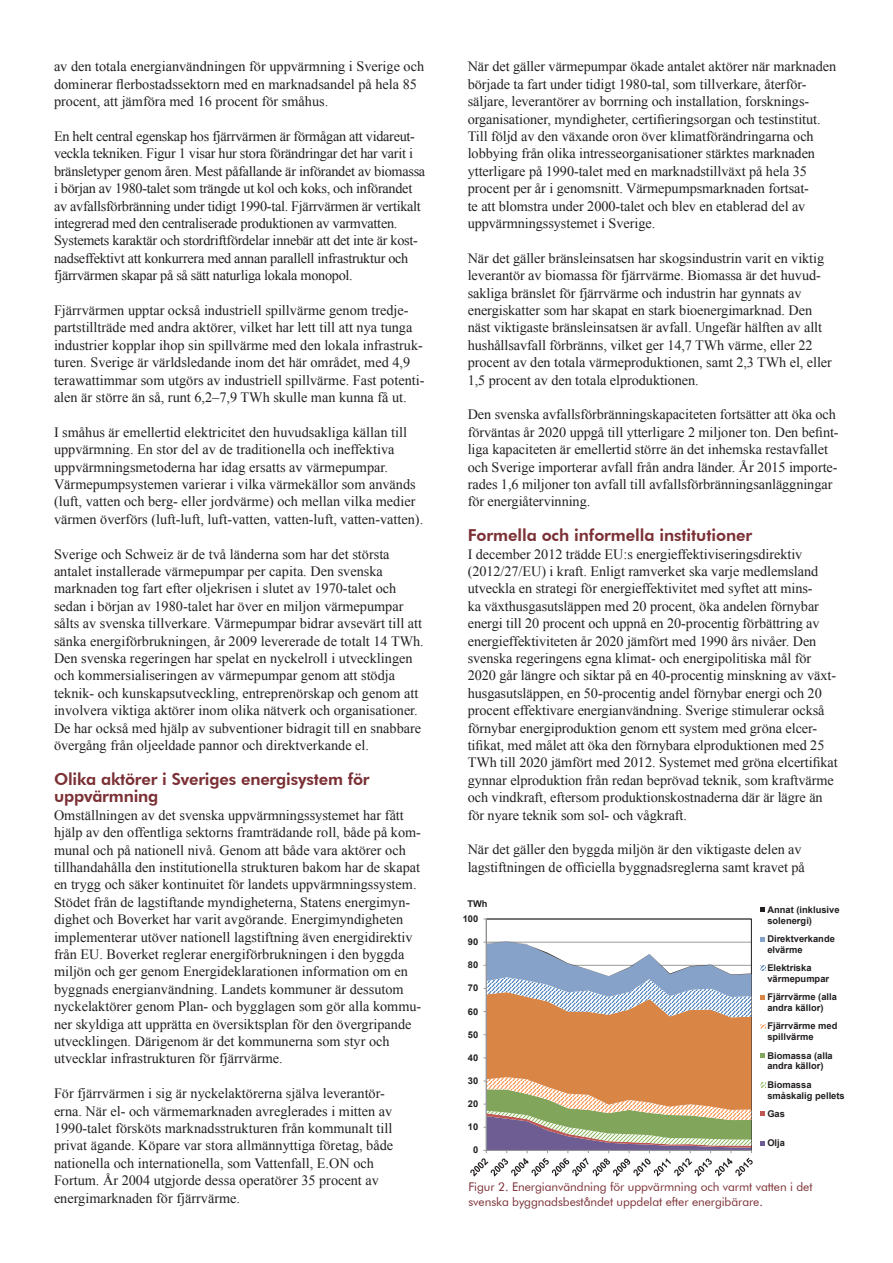
<style>
.page{position:relative;width:893px;height:1263px;background:#fff}
.page>*{position:absolute;margin:0;border:0;box-sizing:border-box;transform-origin:0 0}
.t1{font:800 16.5px/17.4px "Futura BT";letter-spacing:-.01em;color:#7b3035}
.t2{font:14.25px/17.4px "Times New Roman";letter-spacing:-.005em;color:#231f20}
.t3{font:12px/14.4px "Futura BT";letter-spacing:-.005em;color:#7b3035}
.t4{font:700 9.3px/10.8px "Arial";color:#231f20}
</style>
<div class="page">
<hr style="left:486px;top:919px;width:1px;height:231px;background:#989a9d">
<svg style="left:470px;top:942px;width:283px;height:234px"></svg>
<svg style="left:760px;top:907px;width:5px;height:5px"></svg>
<svg style="left:760px;top:937px;width:5px;height:4px"></svg>
<svg style="left:760px;top:966px;width:5px;height:4px"></svg>
<svg style="left:760px;top:995px;width:5px;height:5px"></svg>
<svg style="left:760px;top:1024px;width:5px;height:5px"></svg>
<svg style="left:760px;top:1053px;width:5px;height:5px"></svg>
<svg style="left:760px;top:1082px;width:5px;height:5px"></svg>
<svg style="left:760px;top:1111px;width:5px;height:5px"></svg>
<svg style="left:760px;top:1141px;width:5px;height:4px"></svg>
<p class="t2" style="left:54px;top:58px;width:372px">av den totala energianvändningen för uppvärmning i Sverige och dominerar flerbostadssektorn med en marknadsandel på hela 85 procent, att jämföra med 16 procent för småhus.</p>
<p class="t2" style="left:54px;top:127px;width:373px">En helt central egenskap hos fjärrvärmen är förmågan att vidareut&shy;veckla tekniken. Figur 1 visar hur stora förändringar det har varit i bränsletyper genom åren. Mest påfallande är införandet av biomassa i början av 1980-talet som trängde ut kol och koks, och införandet av avfallsförbränning under tidigt 1990-tal. Fjärrvärmen är vertikalt integrerad med den centraliserade produktionen av varmvatten.<br>Systemets karaktär och stordriftfördelar innebär att det inte är kost&shy;nadseffektivt att konkurrera med annan parallell infrastruktur och fjärrvärmen skapar på så sätt naturliga lokala monopol.</p>
<p class="t2" style="left:54px;top:301px;width:372px">Fjärrvärmen upptar också industriell spillvärme genom tredje&shy;partstillträde med andra aktörer, vilket har lett till att nya tunga industrier kopplar ihop sin spillvärme med den lokala infrastruk&shy;turen. Sverige är världsledande inom det här området, med 4,9 terawattimmar som utgörs av industriell spillvärme. Fast potenti&shy;alen är större än så, runt 6,2–7,9 TWh skulle man kunna få ut.</p>
<p class="t2" style="left:54px;top:423px;width:371px">I småhus är emellertid elektricitet den huvudsakliga källan till uppvärmning. En stor del av de traditionella och ineffektiva uppvärmningsmetoderna har idag ersatts av värmepumpar.<br>Värmepumpsystemen varierar i vilka värmekällor som används (luft, vatten och berg- eller jordvärme) och mellan vilka medier värmen överförs (luft-luft, luft-vatten, vatten-luft, vatten-vatten).</p>
<p class="t2" style="left:54px;top:545px;width:371px">Sverige och Schweiz är de två länderna som har det största antalet installerade värmepumpar per capita. Den svenska marknaden tog fart efter oljekrisen i slutet av 1970-talet och sedan i början av 1980-talet har över en miljon värmepumpar sålts av svenska tillverkare. Värmepumpar bidrar avsevärt till att sänka energiförbrukningen, år 2009 levererade de totalt 14 TWh.<br>Den svenska regeringen har spelat en nyckelroll i utvecklingen och kommersialiseringen av värmepumpar genom att stödja teknik- och kunskapsutveckling, entreprenörskap och genom att involvera viktiga aktörer inom olika nätverk och organisationer.<br>De har också med hjälp av subventioner bidragit till en snabbare övergång från oljeeldade pannor och direktverkande el.</p>
<p class="t1" style="left:54px;top:770px;width:317px">Olika aktörer i Sveriges energisystem för uppvärmning</p>
<p class="t2" style="left:54px;top:806px;width:369px">Omställningen av det svenska uppvärmningssystemet har fått hjälp av den offentliga sektorns framträdande roll, både på kom&shy;munal och på nationell nivå. Genom att både vara aktörer och tillhandahålla den institutionella strukturen bakom har de skapat en trygg och säker kontinuitet för landets uppvärmningssystem.<br>Stödet från de lagstiftande myndigheterna, Statens energimyn&shy;dighet och Boverket har varit avgörande. Energimyndigheten implementerar utöver nationell lagstiftning även energidirektiv från EU. Boverket reglerar energiförbrukningen i den byggda miljön och ger genom Energideklarationen information om en byggnads energianvändning. Landets kommuner är dessutom nyckelaktörer genom Plan- och bygglagen som gör alla kommu&shy;ner skyldiga att upprätta en översiktsplan för den övergripande utvecklingen. Därigenom är det kommunerna som styr och utvecklar infrastrukturen för fjärrvärme.</p>
<p class="t2" style="left:54px;top:1084px;width:341px">För fjärrvärmen i sig är nyckelaktörerna själva leverantör&shy;erna. När el- och värmemarknaden avreglerades i mitten av 1990-talet försköts marknadsstrukturen från kommunalt till privat ägande. Köpare var stora allmännyttiga företag, både nationella och internationella, som Vattenfall, E.ON och Fortum. År 2004 utgjorde dessa operatörer 35 procent av energimarknaden för fjärrvärme.</p>
<p class="t2" style="left:468px;top:58px;width:370px">När det gäller värmepumpar ökade antalet aktörer när marknaden började ta fart under tidigt 1980-tal, som tillverkare, återför&shy;säljare, leverantörer av borrning och installation, forsknings&shy;organisationer, myndigheter, certifieringsorgan och testinstitut.<br>Till följd av den växande oron över klimatförändringarna och lobbying från olika intresseorganisationer stärktes marknaden ytterligare på 1990-talet med en marknadstillväxt på hela 35 procent per år i genomsnitt. Värmepumpsmarknaden fortsat-<br>te att blomstra under 2000-talet och blev en etablerad del av uppvärmningssystemet i Sverige.</p>
<p class="t2" style="left:468px;top:249px;width:366px">När det gäller bränsleinsatsen har skogsindustrin varit en viktig leverantör av biomassa för fjärrvärme. Biomassa är det huvud&shy;sakliga bränslet för fjärrvärme och industrin har gynnats av energiskatter som har skapat en stark bioenergimarknad. Den näst viktigaste bränsleinsatsen är avfall. Ungefär hälften av allt hushållsavfall förbränns, vilket ger 14,7 TWh värme, eller 22 procent av den totala värmeproduktionen, samt 2,3 TWh el, eller 1,5 procent av den totala elproduktionen.</p>
<p class="t2" style="left:468px;top:406px;width:372px">Den svenska avfallsförbränningskapaciteten fortsätter att öka och förväntas år 2020 uppgå till ytterligare 2 miljoner ton. Den befint&shy;liga kapaciteten är emellertid större än det inhemska restavfallet och Sverige importerar avfall från andra länder. År 2015 importe&shy;rades 1,6 miljoner ton avfall till avfallsförbränningsanläggningar för energiåtervinning.</p>
<p class="t1" style="left:468px;top:527px;width:286px">Formella och informella institutioner</p>
<p class="t2" style="left:468px;top:545px;width:372px">I december 2012 trädde EU:s energieffektiviseringsdirektiv (2012/27/EU) i kraft. Enligt ramverket ska varje medlemsland utveckla en strategi för energieffektivitet med syftet att mins-<br>ka växthusgasutsläppen med 20 procent, öka andelen förnybar energi till 20 procent och uppnå en 20-procentig förbättring av energieffektiviteten år 2020 jämfört med 1990 års nivåer. Den svenska regeringens egna klimat- och energipolitiska mål för 2020 går längre och siktar på en 40-procentig minskning av växt&shy;husgasutsläppen, en 50-procentig andel förnybar energi och 20 procent effektivare energianvändning. Sverige stimulerar också förnybar energiproduktion genom ett system med gröna elcer&shy;tifikat, med målet att öka den förnybara elproduktionen med 25<br>TWh till 2020 jämfört med 2012. Systemet med gröna elcertifikat gynnar elproduktion från redan beprövad teknik, som kraftvärme och vindkraft, eftersom produktionskostnaderna där är lägre än för nyare teknik som sol- och vågkraft.</p>
<p class="t2" style="left:468px;top:841px;width:339px">När det gäller den byggda miljön är den viktigaste delen av lagstiftningen de officiella byggnadsreglerna samt kravet på</p>
<p class="t4" style="left:467px;top:898px;width:22px">TWh</p>
<p class="t4" style="left:463px;top:914px;width:17px">100</p>
<p class="t4" style="left:468px;top:937px;width:12px">90</p>
<p class="t4" style="left:468px;top:960px;width:12px">80</p>
<p class="t4" style="left:468px;top:983px;width:12px">70</p>
<p class="t4" style="left:468px;top:1006px;width:12px">60</p>
<p class="t4" style="left:468px;top:1029px;width:12px">50</p>
<p class="t4" style="left:468px;top:1052px;width:12px">40</p>
<p class="t4" style="left:468px;top:1075px;width:12px">30</p>
<p class="t4" style="left:468px;top:1099px;width:12px">20</p>
<p class="t4" style="left:468px;top:1122px;width:12px">10</p>
<p class="t4" style="left:473px;top:1145px;width:7px">0</p>
<p class="t4" style="left:767px;top:904px;width:74px">Annat (inklusive solenergi)</p>
<p class="t4" style="left:767px;top:934px;width:69px">Direktverkande elvärme</p>
<p class="t4" style="left:767px;top:963px;width:63px">Elektriska värmepumpar</p>
<p class="t4" style="left:767px;top:992px;width:71px">Fjärrvärme (alla andra källor)</p>
<p class="t4" style="left:767px;top:1021px;width:72px">Fjärrvärme med spillvärme</p>
<p class="t4" style="left:767px;top:1050px;width:67px">Biomassa (alla andra källor)</p>
<p class="t4" style="left:767px;top:1079px;width:79px">Biomassa småskalig pellets</p>
<p class="t4" style="left:767px;top:1108px;width:19px">Gas</p>
<p class="t4" style="left:767px;top:1138px;width:19px">Olja</p>
<p class="t3" style="left:468px;top:1180px;width:346px">Figur 2. Energianvändning för uppvärmning och varmt vatten i det svenska byggnadsbeståndet uppdelat efter energibärare.</p>
</div>
